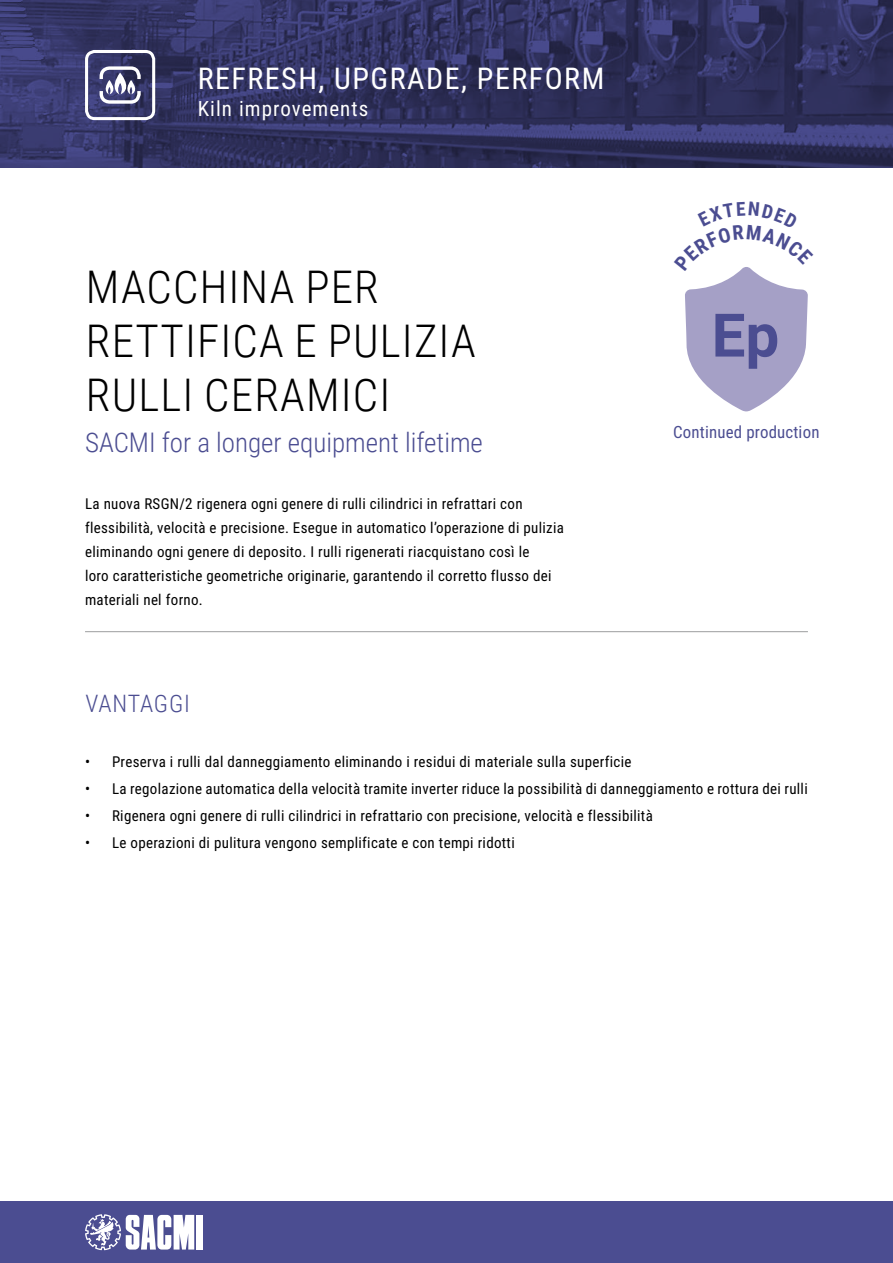
<style>
.page{position:relative;width:893px;height:1263px;background:#fff}
.page>*{position:absolute;margin:0;border:0;box-sizing:border-box;transform-origin:0 0}
.t1{font:300 45px/54px "Roboto Condensed";letter-spacing:.025em;color:#000}
.t2{font:30px "Roboto Condensed";letter-spacing:.05em;color:#fff}
.t3{font:300 27px "Roboto Condensed";color:#4b4d91}
.t4{font:300 24px "Roboto Condensed";letter-spacing:.03em;color:#4b4d91}
.t5{font:21px "Roboto Condensed";letter-spacing:.05em;color:#fff}
.t6{font:16.8px "Roboto Condensed";letter-spacing:.01em;color:#4b4d91}
.t7{font:15px/24px "Roboto Condensed";letter-spacing:.02em;color:#000}
</style>
<div class="page">
<img style="left:0;top:0;width:893px;height:168px">
<div style="left:0;top:1201px;width:893px;height:62px;background:#4b4d91"></div>
<hr style="left:85px;top:631px;width:723px;height:1px;background:#9c9e9f">
<div style="left:196px;top:1215px;width:6px;height:34px;background:#fff"></div>
<svg style="left:85px;top:1214px;width:109px;height:36px"></svg>
<div style="left:85px;top:50px;width:70px;height:70px;border:3px solid #fff;border-radius:8px"></div>
<svg style="left:98px;top:65px;width:44px;height:40px"></svg>
<svg style="left:685px;top:267px;width:123px;height:144px"></svg>
<h2 class="t2" style="left:198px;top:58px;width:408px">REFRESH, UPGRADE, PERFORM</h2>
<h3 class="t5" style="left:198px;top:94px;width:172px">Kiln improvements</h3>
<h1 class="t1" style="left:86px;top:258px;width:391px">MACCHINA PER<br>RETTIFICA E PULIZIA<br>RULLI CERAMICI</h1>
<h3 class="t3" style="left:85px;top:423px;width:399px">SACMI for a longer equipment lifetime</h3>
<p class="t7" style="left:85px;top:491px;width:480px">La nuova RSGN/2 rigenera ogni genere di rulli cilindrici in refrattari con flessibilità, velocità e precisione. Esegue in automatico l’operazione di pulizia eliminando ogni genere di deposito. I rulli rigenerati riacquistano così le<br>loro caratteristiche geometriche originarie, garantendo il corretto flusso dei materiali nel forno.</p>
<h3 class="t4" style="left:85px;top:687px;width:106px">VANTAGGI</h3>
<p class="t6" style="left:673px;top:420px;width:148px">Continued production</p>
<p class="t7" style="left:85px;top:749px;width:548px">• Preserva i rulli dal danneggiamento eliminando i residui di materiale sulla superficie</p>
<p class="t7" style="left:85px;top:776px;width:724px">• La regolazione automatica della velocità tramite inverter riduce la possibilità di danneggiamento e rottura dei rulli</p>
<p class="t7" style="left:85px;top:803px;width:569px">• Rigenera ogni genere di rulli cilindrici in refrattario con precisione, velocità e flessibilità</p>
<p class="t7" style="left:85px;top:830px;width:431px">• Le operazioni di pulitura vengono semplificate e con tempi ridotti</p>
</div>
